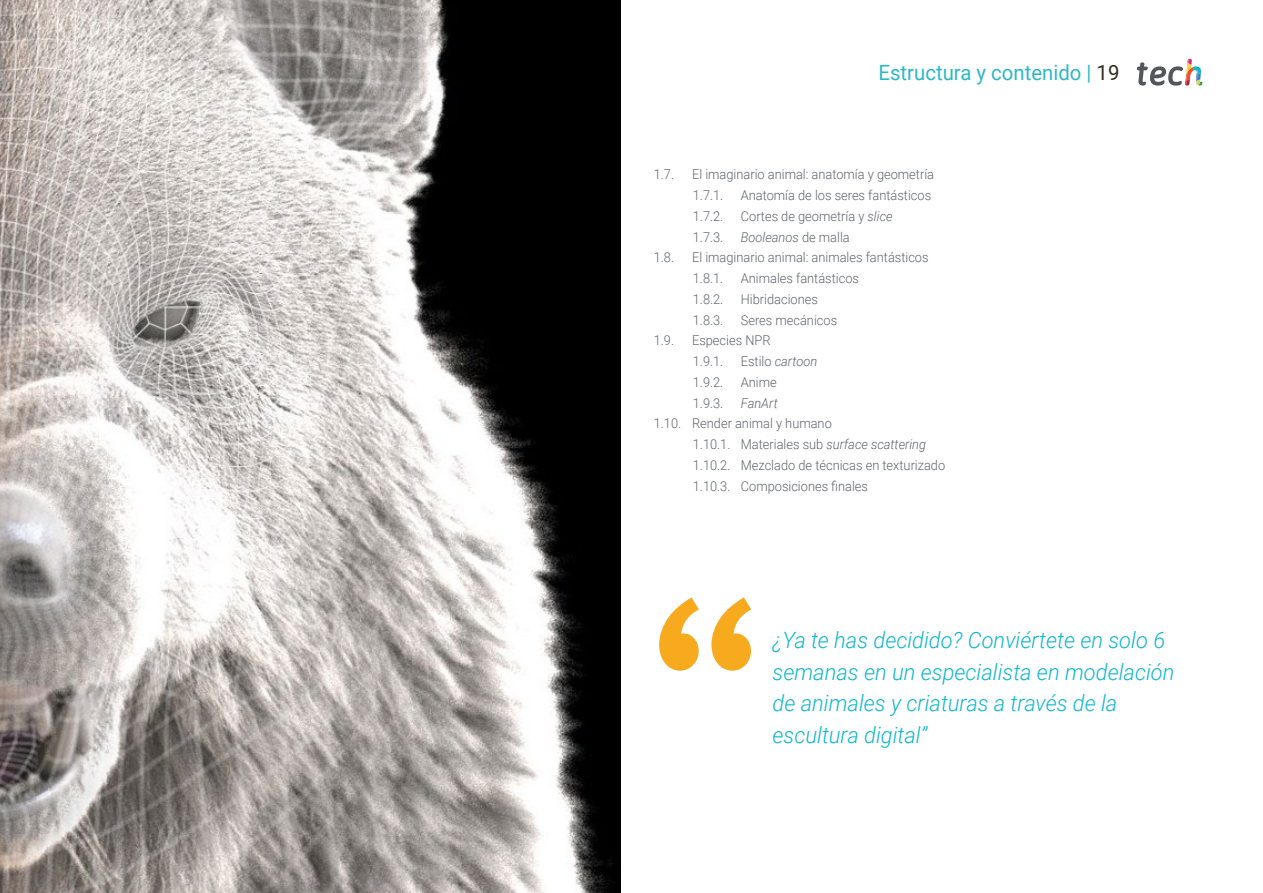
<style>
.page{position:relative;width:1263px;height:893px;background:#fff}
.page>*{position:absolute;margin:0;border:0;box-sizing:border-box;transform-origin:0 0}
.t1{font:italic 300 22.5px/31.5px "Roboto";color:#0fb6cf}
.t2{font:21px "Roboto";color:#2db8c5}
.t3{font:300 13.5px/20.7px "Roboto";color:#61646a;scale:.95 1}
.t4{font:italic 300 13.5px "Roboto";color:#61646a;scale:.95 1}
.s1{color:#312e20}
.s2{font-style:italic}
.s3{font-style:normal}
</style>
<div class="page">
<svg style="left:1137px;top:59px;width:65px;height:27px"></svg>
<img style="left:0;top:0;width:621px;height:893px">
<svg style="left:659px;top:597px;width:92px;height:74px"></svg>
<h2 class="t2" style="left:878px;top:57px;width:242px">Estructura y contenido | <span class="s1">19</span></h2>
<p class="t3" style="left:654px;top:164px;width:23px">1.7.</p>
<p class="t3" style="left:692px;top:164px;width:256px">El imaginario animal: anatomía y geometría<br>1.7.1.</p>
<p class="t3" style="left:741px;top:184px;width:202px">Anatomía de los seres fantásticos</p>
<p class="t3" style="left:693px;top:205px;width:34px">1.7.2.</p>
<p class="t3" style="left:741px;top:205px;width:161px">Cortes de geometría y <span class="s2">slice</span></p>
<p class="t3" style="left:693px;top:226px;width:34px">1.7.3.</p>
<p class="t4" style="left:741px;top:227px;width:116px">Booleanos <span class="s3">de malla</span></p>
<p class="t3" style="left:654px;top:247px;width:23px">1.8.</p>
<p class="t3" style="left:692px;top:247px;width:250px">El imaginario animal: animales fantásticos<br>1.8.1.</p>
<p class="t3" style="left:741px;top:267px;width:126px">Animales fantásticos</p>
<p class="t3" style="left:693px;top:288px;width:34px">1.8.2.</p>
<p class="t3" style="left:741px;top:288px;width:83px">Hibridaciones</p>
<p class="t3" style="left:693px;top:309px;width:34px">1.8.3.</p>
<p class="t3" style="left:741px;top:309px;width:103px">Seres mecánicos</p>
<p class="t3" style="left:654px;top:330px;width:23px">1.9.</p>
<p class="t3" style="left:692px;top:330px;width:84px">Especies NPR<br>1.9.1.</p>
<p class="t4" style="left:741px;top:352px;width:82px"><span class="s3">Estilo</span> cartoon</p>
<p class="t3" style="left:693px;top:371px;width:34px">1.9.2.</p>
<p class="t3" style="left:741px;top:371px;width:39px">Anime</p>
<p class="t3" style="left:693px;top:392px;width:34px">1.9.3.</p>
<p class="t4" style="left:741px;top:393px;width:40px">FanArt</p>
<p class="t3" style="left:693px;top:413px;width:267px;text-indent:-39px">1.10. Render animal y humano<br>1.10.1. Materiales sub <span class="s2">surface scattering </span>1.10.2. Mezclado de técnicas en texturizado 1.10.3. Composiciones finales</p>
<h1 class="t1" style="left:772px;top:624px;width:404px">¿Ya te has decidido? Conviértete en solo 6 semanas en un especialista en modelación de animales y criaturas a través de la escultura digital”</h1>
</div>
